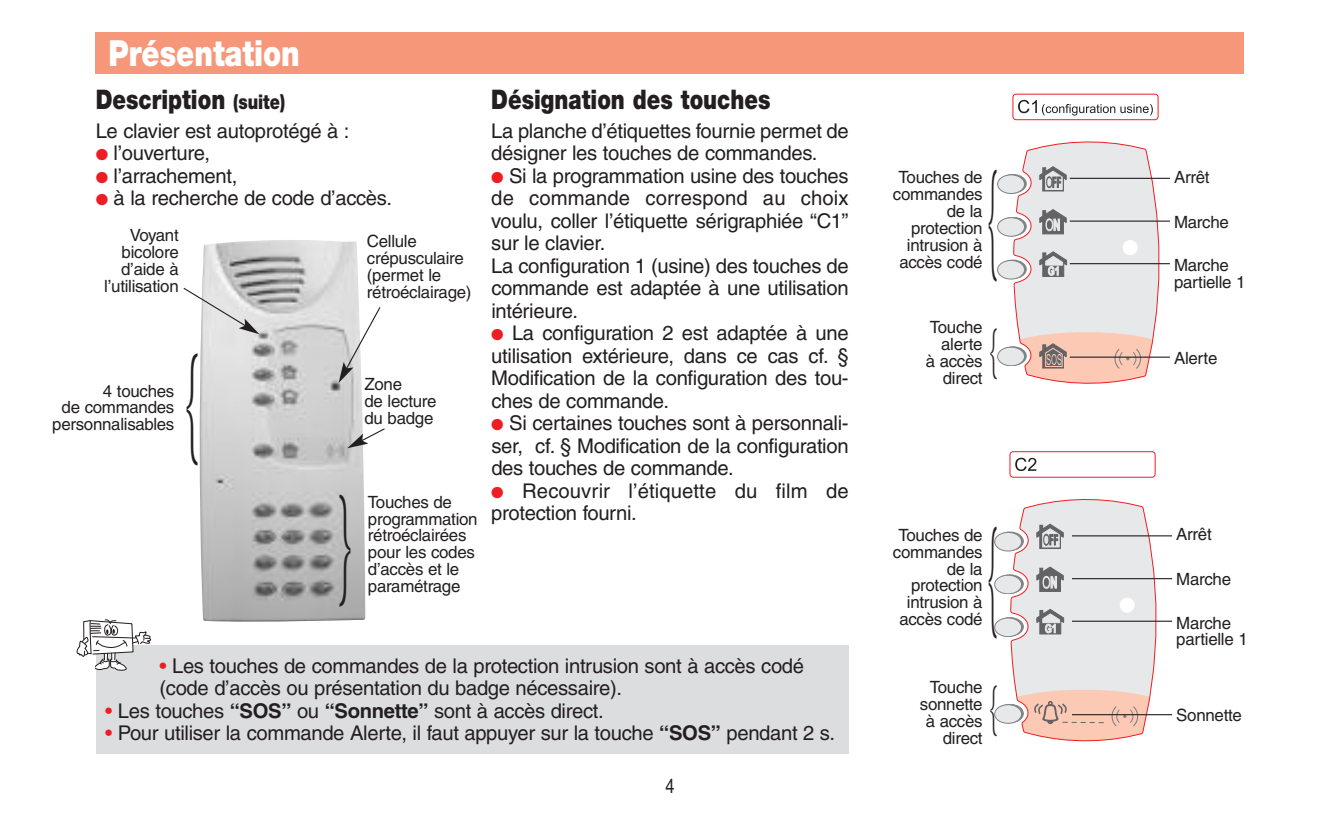
<style>
.page{position:relative;width:1340px;height:830px;background:#fff}
.page>*{position:absolute;margin:0;border:0;box-sizing:border-box;transform-origin:0 0}
.t1{font:131.17px "Times";color:#231f20;scale:.23 1}
.t2{font:900 36px "Helvetica Neue";color:#fff;scale:.8 1}
.t3{font:900 27px "Helvetica Neue";color:#231f20;scale:.8 1}
.t4{font:20.25px/22.5px "Helvetica";letter-spacing:-.015em;color:#231f20}
.t5{font:20.25px/22.5px "Helvetica";letter-spacing:.005em;color:#231f20}
.t6{font:20.25px "Helvetica";letter-spacing:-.015em;color:#231f20;scale:.8 1}
.t7{font:16.88px/16.9px "Helvetica";letter-spacing:-.015em;color:#231f20;text-align:right}
.s1{font-size:20.25px}
.s2{color:#ee1d23}
.s3{font-weight:700}
</style>
<div class="page">
<div style="left:96px;top:32px;width:1148px;height:41px;background:#f6977a"></div>
<div style="left:1012px;top:94px;width:146px;height:26px;border:1px solid #ee1d23;border-radius:3px"></div>
<svg style="left:1013px;top:141px;width:146px;height:242px;background:#e5dad8"></svg>
<svg style="left:1018px;top:100px;width:134px;height:15px"></svg>
<div style="left:96px;top:644px;width:752px;height:109px;background:#dcdddf"></div>
<svg style="left:77px;top:619px;width:74px;height:51px"></svg>
<svg style="left:999px;top:346px;width:27px;height:19px"></svg>
<div style="left:999px;top:346px;width:27px;height:19px;border:1px solid #808285;border-radius:50%"></div>
<div style="left:997px;top:347px;width:27px;height:18px;background:#e7e8e9;border-radius:50%"></div>
<div style="left:997px;top:347px;width:27px;height:19px;border:1px solid #808285;border-radius:50%"></div>
<div style="left:999px;top:260px;width:27px;height:18px;background:#808285;border-radius:50%"></div>
<div style="left:999px;top:260px;width:27px;height:18px;border:1px solid #808285;border-radius:50%"></div>
<div style="left:997px;top:260px;width:27px;height:19px;background:#e7e8e9;border-radius:50%"></div>
<div style="left:997px;top:260px;width:27px;height:19px;border:1px solid #808285;border-radius:50%"></div>
<svg style="left:999px;top:217px;width:27px;height:18px"></svg>
<div style="left:999px;top:217px;width:27px;height:19px;border:1px solid #808285;border-radius:50%"></div>
<div style="left:997px;top:217px;width:27px;height:19px;background:#e7e8e9;border-radius:50%"></div>
<div style="left:997px;top:217px;width:27px;height:19px;border:1px solid #808285;border-radius:50%"></div>
<svg style="left:999px;top:174px;width:27px;height:19px"></svg>
<div style="left:999px;top:174px;width:27px;height:19px;border:1px solid #808285;border-radius:50%"></div>
<div style="left:997px;top:175px;width:27px;height:18px;background:#e7e8e9;border-radius:50%"></div>
<div style="left:997px;top:175px;width:27px;height:18px;border:1px solid #808285;border-radius:50%"></div>
<div style="left:1009px;top:451px;width:146px;height:26px;border:1px solid #ee1d23;border-radius:3px"></div>
<svg style="left:1015px;top:457px;width:21px;height:14px"></svg>
<svg style="left:1010px;top:499px;width:146px;height:241px;background:#e6dad8"></svg>
<svg style="left:996px;top:704px;width:27px;height:18px"></svg>
<div style="left:996px;top:703px;width:27px;height:19px;border:1px solid #808285;border-radius:50%"></div>
<div style="left:994px;top:704px;width:27px;height:19px;background:#e7e8e9;border-radius:50%"></div>
<div style="left:994px;top:704px;width:27px;height:19px;border:1px solid #808285;border-radius:50%"></div>
<svg style="left:996px;top:617px;width:27px;height:18px"></svg>
<div style="left:996px;top:617px;width:27px;height:18px;border:1px solid #808285;border-radius:50%"></div>
<div style="left:994px;top:617px;width:27px;height:19px;background:#e7e8e9;border-radius:50%"></div>
<div style="left:994px;top:617px;width:27px;height:19px;border:1px solid #808285;border-radius:50%"></div>
<svg style="left:996px;top:574px;width:27px;height:19px"></svg>
<div style="left:996px;top:574px;width:27px;height:19px;border:1px solid #808285;border-radius:50%"></div>
<div style="left:994px;top:575px;width:27px;height:18px;background:#e7e8e9;border-radius:50%"></div>
<div style="left:994px;top:575px;width:27px;height:18px;border:1px solid #808285;border-radius:50%"></div>
<svg style="left:996px;top:531px;width:27px;height:19px"></svg>
<div style="left:996px;top:531px;width:27px;height:19px;border:1px solid #808285;border-radius:50%"></div>
<div style="left:994px;top:532px;width:27px;height:18px;background:#e7e8e9;border-radius:50%"></div>
<div style="left:994px;top:532px;width:27px;height:19px;border:1px solid #808285;border-radius:50%"></div>
<hr style="left:1069px;top:178px;width:100px;height:1px;background:#231f20">
<hr style="left:1069px;top:220px;width:100px;height:1px;background:#231f20">
<hr style="left:1069px;top:263px;width:100px;height:1px;background:#231f20">
<hr style="left:1069px;top:356px;width:100px;height:1px;background:#231f20">
<hr style="left:1071px;top:535px;width:101px;height:1px;background:#231f20">
<hr style="left:1071px;top:578px;width:101px;height:1px;background:#231f20">
<hr style="left:1071px;top:620px;width:101px;height:1px;background:#231f20">
<hr style="left:1071px;top:713px;width:101px;height:2px;background:#231f20">
<img style="left:199px;top:240px;width:167px;height:382px">
<svg style="left:183px;top:286px;width:76px;height:48px"></svg>
<svg style="left:338px;top:305px;width:43px;height:78px"></svg>
<svg style="left:347px;top:427px;width:38px;height:21px"></svg>
<svg style="left:994px;top:537px;width:2px;height:95px"></svg>
<svg style="left:994px;top:709px;width:2px;height:10px"></svg>
<h2 class="t2" style="left:108px;top:40px;width:241px">Présentation</h2>
<h3 class="t3" style="left:96px;top:89px;width:238px">Description <span class="s1">(suite)</span></h3>
<p class="t4" style="left:96px;top:121px;width:255px">Le clavier est autoprotégé à :</p>
<p class="t4" style="left:96px;top:144px;width:116px"><span class="s2">●</span> l’ouverture,</p>
<p class="t4" style="left:96px;top:166px;width:143px"><span class="s2">●</span> l’arrachement,</p>
<p class="t4" style="left:96px;top:189px;width:298px"><span class="s2">●</span> à la recherche de code d’accès.</p>
<p class="t7" style="left:104px;top:228px;width:76px">Voyant bicolore d’aide à l’utilisation</p>
<p class="t7" style="left:52px;top:383px;width:124px">4 touches<br>de commandes personnalisables</p>
<h1 class="t1" style="left:185px;top:319px;width:66px">{</h1>
<p class="t7" style="left:367px;top:234px;width:106px;text-align:left">Cellule crépusculaire (permet le rétroéclairage)</p>
<p class="t7" style="left:364px;top:377px;width:74px;text-align:left">Zone<br>de lecture du badge</p>
<h1 class="t1" style="left:352px;top:640px;width:66px;rotate:-180deg">{</h1>
<p class="t7" style="left:368px;top:494px;width:111px;text-align:left">Touches de programmation rétroéclairées pour les codes d’accès et le paramétrage</p>
<h3 class="t3" style="left:491px;top:89px;width:350px">Désignation des touches</h3>
<p class="t4" style="left:491px;top:121px;width:359px">La planche d’étiquettes fournie permet de désigner les touches de commandes.</p>
<p class="t4" style="left:491px;top:166px;width:359px"><span class="s2">●</span> Si la programmation usine des touches de commande correspond au choix voulu, coller l’étiquette sérigraphiée “C1” sur le clavier.<br>La configuration 1 (usine) des touches de commande est adaptée à une utilisation intérieure.</p>
<p class="t4" style="left:491px;top:324px;width:359px;text-align:justify"><span class="s2">●</span> La configuration 2 est adaptée à une utilisation extérieure, dans ce cas cf. § Modification de la configuration des tou&shy;ches de commande.</p>
<p class="t4" style="left:491px;top:414px;width:359px;text-align:justify"><span class="s2">●</span> Si certaines touches sont à personnali&shy;ser, cf. § Modification de la configuration des touches de commande.</p>
<p class="t5" style="left:491px;top:481px;width:359px"><span class="s2">●</span> Recouvrir l’étiquette du film de protection fourni.</p>
<p class="t4" style="left:159px;top:656px;width:646px"><span class="s2">•</span> Les touches de commandes de la protection intrusion sont à accès codé (code d’accès ou présentation du badge nécessaire).</p>
<p class="t4" style="left:105px;top:701px;width:500px"><span class="s2">•</span> Les touches <span class="s3">“SOS”</span> ou <span class="s3">“Sonnette”</span> sont à accès direct.</p>
<p class="t4" style="left:105px;top:723px;width:731px"><span class="s2">•</span> Pour utiliser la commande Alerte, il faut appuyer sur la touche <span class="s3">“SOS”</span> pendant 2 s.</p>
<p class="t6" style="left:665px;top:778px;width:13px">4</p>
<p class="t7" style="left:893px;top:170px;width:91px">Touches de commandes de la protection intrusion à accès codé</p>
<p class="t7" style="left:925px;top:320px;width:58px">Touche alerte<br>à accès direct</p>
<p class="t7" style="left:893px;top:527px;width:91px">Touches de commandes de la protection intrusion à accès codé</p>
<p class="t7" style="left:929px;top:680px;width:54px">Touche</p>
<p class="t7" style="left:919px;top:697px;width:64px">sonnette à accès direct</p>
<p class="t7" style="left:1174px;top:170px;width:37px">Arrêt</p>
<p class="t7" style="left:1174px;top:215px;width:56px">Marche</p>
<p class="t7" style="left:1174px;top:258px;width:73px;text-align:left">Marche partielle 1</p>
<p class="t7" style="left:1174px;top:351px;width:45px">Alerte</p>
<p class="t7" style="left:1176px;top:527px;width:37px">Arrêt</p>
<p class="t7" style="left:1176px;top:572px;width:56px">Marche</p>
<p class="t7" style="left:1176px;top:615px;width:73px;text-align:left">Marche partielle 1</p>
<p class="t7" style="left:1176px;top:708px;width:67px">Sonnette</p>
</div>
